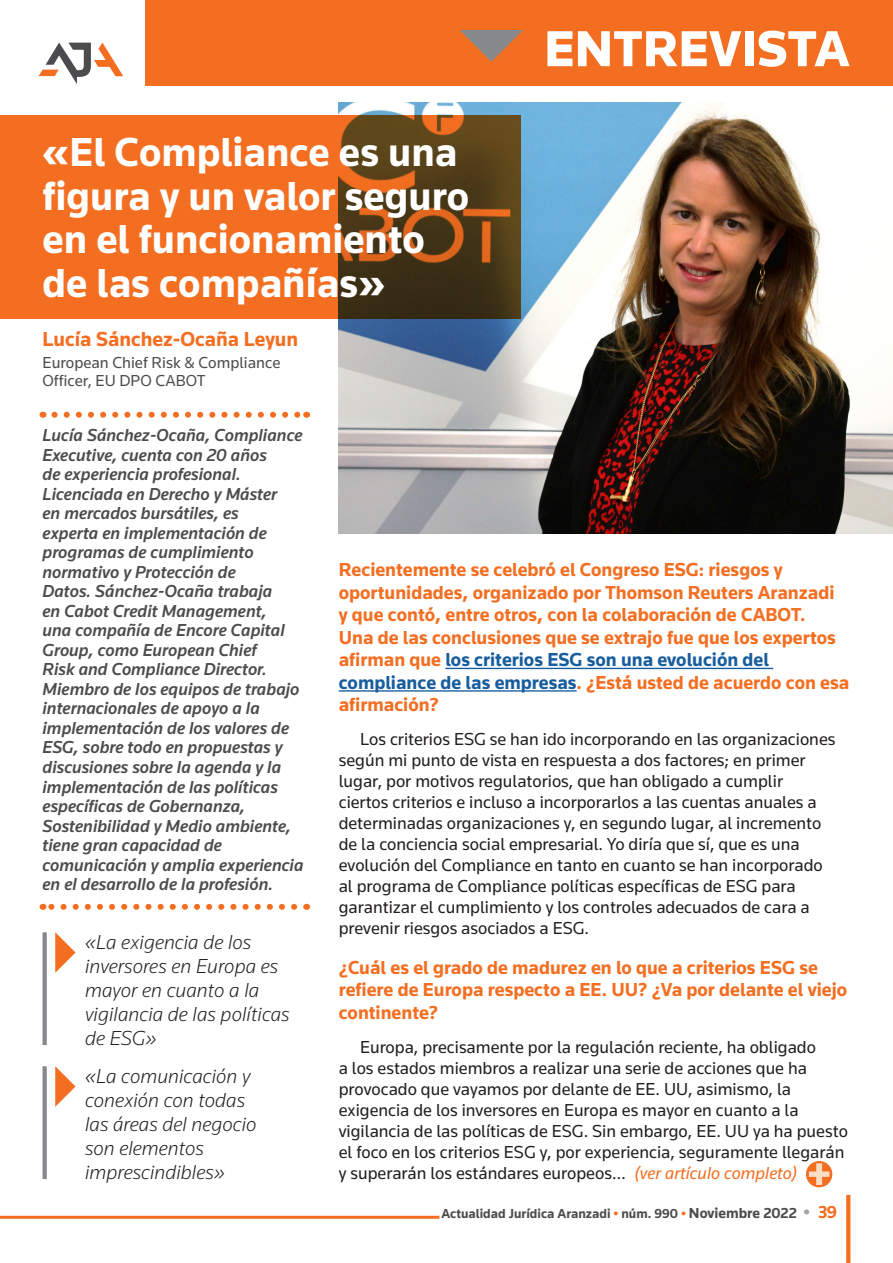
<style>
.page{position:relative;width:893px;height:1263px;background:#fff}
.page>*{position:absolute;margin:0;border:0;box-sizing:border-box;transform-origin:0 0}
.titulo_parte1{font:900 52.5px "Knowledge";color:#fff}
.titulo{font:700 42px/43.5px "Knowledge";color:#fff}
.bocata{font:italic 300 21px/24px "Knowledge";color:#231f20}
.autor{font:700 21px "Knowledge";color:#f36e21}
.ladillo{font:700 19.5px/22.5px "Knowledge";color:#f36e21}
.parrafo{font:18px/21px "Knowledge";color:#231f20}
.entradilla{font:italic 500 18px/19.5px "Knowledge";color:#4b4c4d}
.parrafo-2{font:italic 18px "Knowledge";color:#f36e21}
.cargo{font:16.5px/18px "Knowledge";color:#4b4c4d}
.t1{font:700 13.5px "Knowledge";color:#4b4c4d}
.s1{color:#175d9e}
.s2{font-size:15px}
.s3{font-size:18px;color:#f36e21}
</style>
<div class="page">
<svg style="left:846px;top:1195px;width:4px;height:68px"></svg>
<hr style="left:0;top:1216px;width:439px;height:3px;background:#f36e21">
<div style="left:145px;top:0;width:748px;height:85px;background:#f36e21"></div>
<svg style="left:460px;top:30px;width:63px;height:32px"></svg>
<svg style="left:39px;top:43px;width:84px;height:41px"></svg>
<svg style="left:43px;top:932px;width:4px;height:113px"></svg>
<svg style="left:55px;top:932px;width:21px;height:41px"></svg>
<svg style="left:43px;top:1066px;width:4px;height:113px"></svg>
<svg style="left:55px;top:1066px;width:21px;height:41px"></svg>
<hr style="left:445px;top:668px;width:328px;height:1px;background:#175d9e">
<hr style="left:339px;top:690px;width:238px;height:2px;background:#175d9e">
<svg style="left:806px;top:1161px;width:26px;height:26px"></svg>
<svg style="left:809px;top:1163px;width:20px;height:22px"></svg>
<img style="left:339px;top:102px;width:554px;height:432px">
<svg style="left:0;top:116px;width:520px;height:203px;background:#c15e1e"></svg>
<svg style="left:43px;top:904px;width:251px;height:6px"></svg>
<svg style="left:55px;top:412px;width:245px;height:6px"></svg>
<p class="titulo" style="left:43px;top:130px;width:428px">«El Compliance es una figura y un valor seguro en el funcionamiento de las compañías»</p>
<p class="autor" style="left:43px;top:326px;width:257px">Lucía Sánchez-Ocaña Leyun</p>
<p class="cargo" style="left:43px;top:353px;width:239px">European Chief Risk &amp; Compliance<br>Officer, EU DPO CABOT</p>
<p class="titulo_parte1" style="left:544px;top:16px;width:307px">ENTREVISTA</p>
<p class="entradilla" style="left:43px;top:425px;width:263px">Lucía Sánchez-Ocaña, Compliance<br>Executive, cuenta con 20 años<br>de experiencia profesional.<br>Licenciada en Derecho y Máster<br>en mercados bursátiles, es<br>experta en implementación de programas de cumplimiento normativo y Protección de<br>Datos. Sánchez-Ocaña trabaja<br>en Cabot Credit Management,<br>una compañía de Encore Capital<br>Group, como European Chief<br>Risk and Compliance Director.<br>Miembro de los equipos de trabajo internacionales de apoyo a la implementación de los valores de<br>ESG, sobre todo en propuestas y discusiones sobre la agenda y la implementación de las políticas específicas de Gobernanza,<br>Sostenibilidad y Medio ambiente, tiene gran capacidad de comunicación y amplia experiencia en el desarrollo de la profesión.</p>
<p class="bocata" style="left:85px;top:929px;width:206px">«La exigencia de los inversores en Europa es mayor en cuanto a la vigilancia de las políticas de ESG»</p>
<p class="bocata" style="left:85px;top:1063px;width:173px">«La comunicación y conexión con todas las áreas del negocio son elementos imprescindibles»</p>
<p class="ladillo" style="left:339px;top:558px;width:512px">Recientemente se celebró el Congreso ESG: riesgos y oportunidades, organizado por Thomson Reuters Aranzadi<br>y que contó, entre otros, con la colaboración de CABOT.<br>Una de las conclusiones que se extrajo fue que los expertos afirman que <span class="s1">los criterios ESG son una evolución del compliance de las empresas</span>. ¿Está usted de acuerdo con esa afirmación?</p>
<p class="parrafo" style="left:339px;top:728px;width:498px;text-indent:21px">Los criterios ESG se han ido incorporando en las organizaciones según mi punto de vista en respuesta a dos factores; en primer lugar, por motivos regulatorios, que han obligado a cumplir ciertos criterios e incluso a incorporarlos a las cuentas anuales a determinadas organizaciones y, en segundo lugar, al incremento de la conciencia social empresarial. Yo diría que sí, que es una evolución del Compliance en tanto en cuanto se han incorporado al programa de Compliance políticas específicas de ESG para garantizar el cumplimiento y los controles adecuados de cara a prevenir riesgos asociados a ESG.</p>
<p class="ladillo" style="left:339px;top:956px;width:510px">¿Cuál es el grado de madurez en lo que a criterios ESG se refiere de Europa respecto a EE. UU? ¿Va por delante el viejo continente?</p>
<p class="parrafo" style="left:339px;top:1036px;width:511px;text-indent:21px">Europa, precisamente por la regulación reciente, ha obligado<br>a los estados miembros a realizar una serie de acciones que ha provocado que vayamos por delante de EE. UU, asimismo, la exigencia de los inversores en Europa es mayor en cuanto a la vigilancia de las políticas de ESG. Sin embargo, EE. UU ya ha puesto el foco en los criterios ESG y, por experiencia, seguramente llegarán y superarán los estándares europeos…</p>
<p class="parrafo-2" style="left:635px;top:1161px;width:164px">(ver artículo completo)</p>
<p class="t1" style="left:441px;top:1205px;width:397px">Actualidad Jurídica Aranzadi núm. 990 <span class="s2">Noviembre 2022</span> <span class="s3">39</span></p>
</div>
